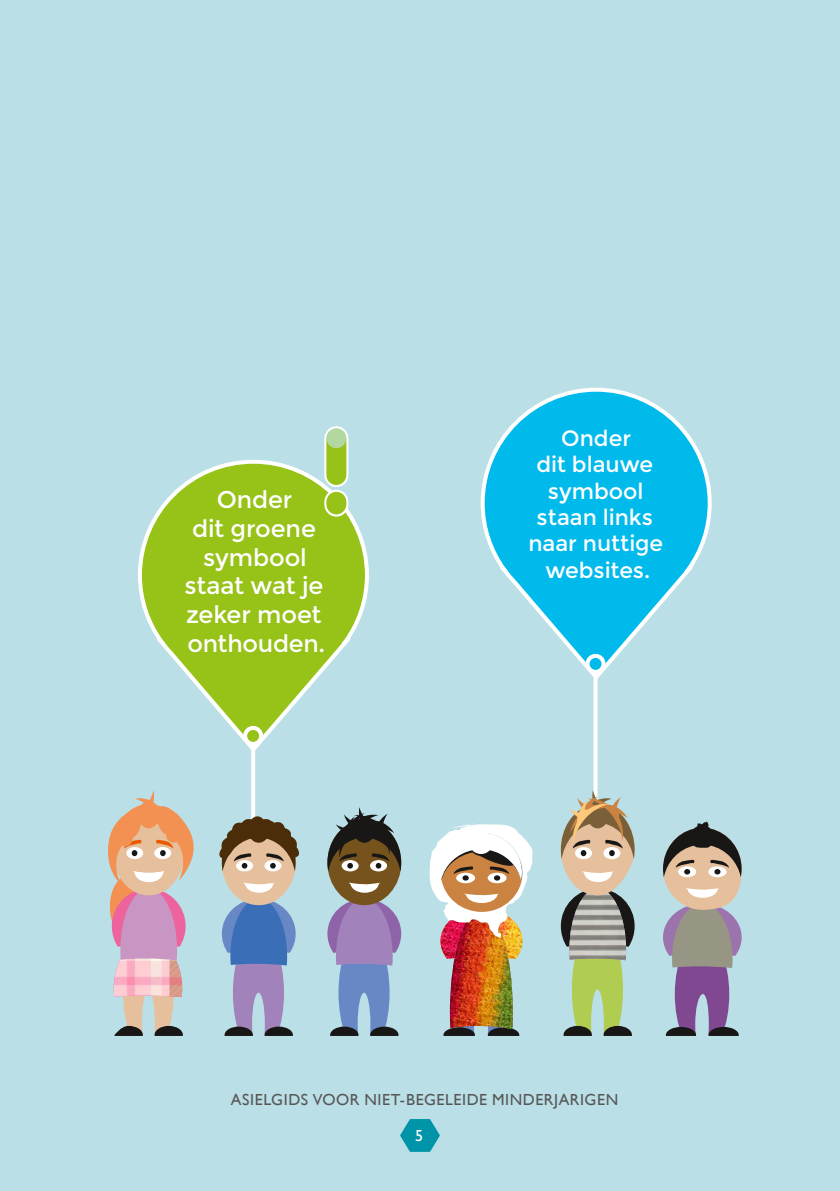
<style>
.page{position:relative;width:840px;height:1191px;background:#fff}
.page>*{position:absolute;margin:0;border:0;box-sizing:border-box;transform-origin:0 0}
.t1{font:24px/28.8px "Montserrat";letter-spacing:-.01em;color:#fff;text-align:center}
.t2{font:22px/26.4px "Montserrat";color:#fff;text-align:center}
.t3{font:16px "Gill Sans";letter-spacing:.035em;color:#565655}
.t4{font:16px "Gill Sans";color:#fff}
</style>
<div class="page">
<div style="left:0;top:0;width:839px;height:1191px;background:#badfe7"></div>
<svg style="left:138px;top:458px;width:231px;height:293px"></svg>
<svg style="left:324px;top:438px;width:24px;height:37px"></svg>
<svg style="left:326px;top:438px;width:20px;height:37px"></svg>
<hr style="left:324px;top:501px;width:24px;height:3px;background:#fff">
<hr style="left:326px;top:502px;width:20px;height:2px;background:#97c218">
<svg style="left:336px;top:428px;width:1px;height:20px"></svg>
<hr style="left:251px;top:744px;width:4px;height:192px;background:#fff">
<div style="left:243px;top:726px;width:20px;height:20px;border:4px solid #fff;border-radius:50%"></div>
<svg style="left:480px;top:387px;width:232px;height:296px"></svg>
<svg style="left:593px;top:674px;width:4px;height:116px"></svg>
<div style="left:585px;top:654px;width:20px;height:20px;border:4px solid #fff;border-radius:50%"></div>
<svg style="left:560px;top:901px;width:74px;height:135px"></svg>
<img style="left:569px;top:890px;width:56px;height:70px">
<div style="left:560px;top:804px;width:74px;height:91px;background:#e6c09d;border-radius:50%"></div>
<svg style="left:560px;top:790px;width:74px;height:69px"></svg>
<svg style="left:582px;top:871px;width:31px;height:11px"></svg>
<svg style="left:663px;top:903px;width:78px;height:133px"></svg>
<div style="left:662px;top:827px;width:79px;height:82px;background:#e6c09d;border-radius:50%"></div>
<svg style="left:662px;top:819px;width:79px;height:58px"></svg>
<svg style="left:686px;top:888px;width:32px;height:9px"></svg>
<img style="left:429px;top:823px;width:103px;height:213px">
<svg style="left:327px;top:898px;width:74px;height:138px"></svg>
<div style="left:327px;top:820px;width:74px;height:85px;background:#76531c;border-radius:50%"></div>
<svg style="left:327px;top:807px;width:74px;height:64px"></svg>
<svg style="left:349px;top:882px;width:31px;height:10px"></svg>
<svg style="left:222px;top:898px;width:73px;height:138px"></svg>
<div style="left:222px;top:820px;width:73px;height:85px;background:#e6c09d;border-radius:50%"></div>
<svg style="left:243px;top:882px;width:31px;height:10px"></svg>
<svg style="left:219px;top:814px;width:80px;height:57px"></svg>
<svg style="left:108px;top:790px;width:86px;height:246px"></svg>
<svg style="left:400px;top:1119px;width:40px;height:32px"></svg>
<p class="t1" style="left:184px;top:485px;width:142px">Onder<br>dit groene symbool staat wat je zeker moet onthouden.</p>
<p class="t2" style="left:528px;top:425px;width:136px">Onder<br>dit blauwe symbool staan links naar nuttige websites.</p>
<p class="t3" style="left:231px;top:1090px;width:388px">ASIELGIDS VOOR NIET-BEGELEIDE MINDERJARIGEN</p>
<p class="t4" style="left:415px;top:1126px;width:9px">5</p>
</div>
